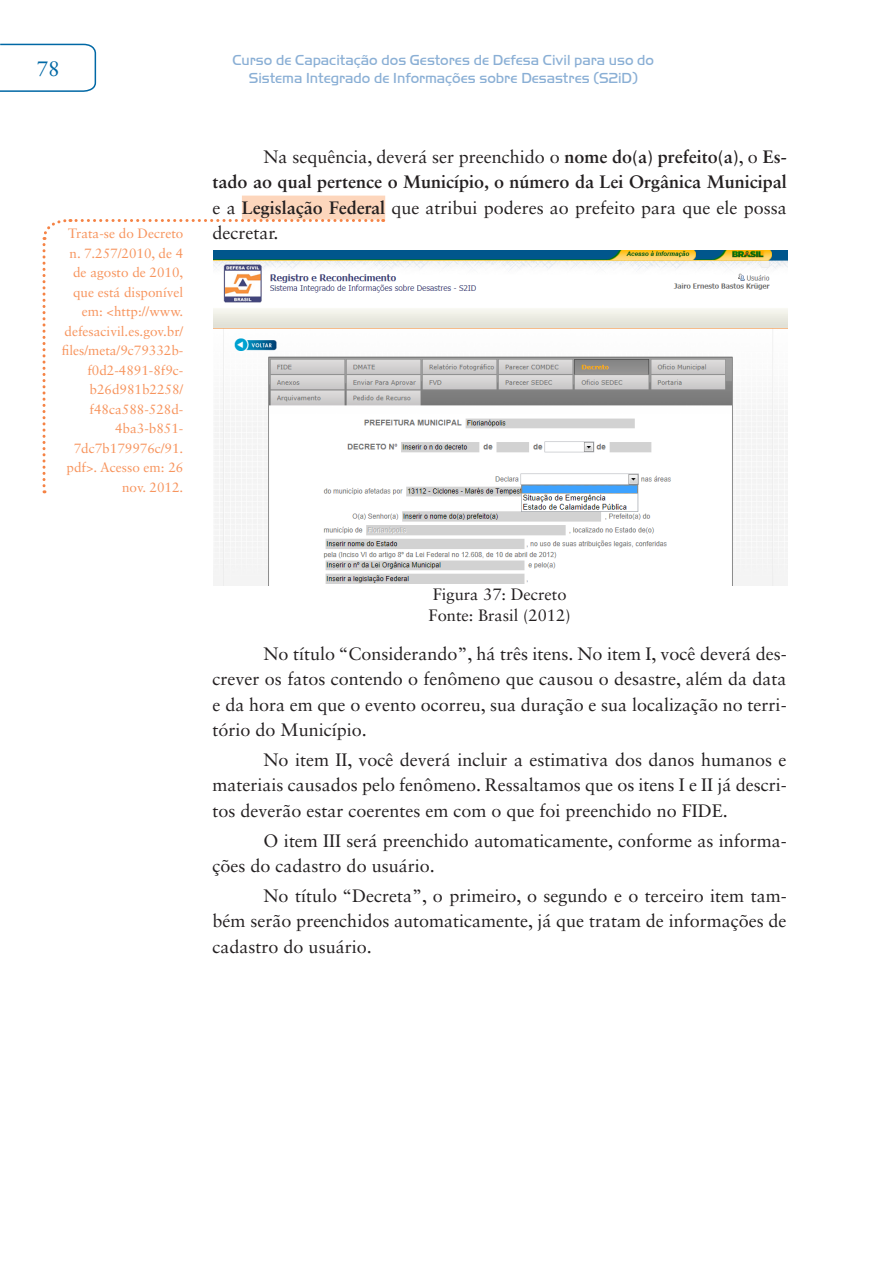
<style>
.page{position:relative;width:893px;height:1263px;background:#fff}
.page>*{position:absolute;margin:0;border:0;box-sizing:border-box;transform-origin:0 0}
.t1{font:21px "Sabon LT Std";color:#0068a5}
.Corpo_Texto{font:18px/25.5px "Sabon LT Std";color:#231f20;text-align:justify}
.Corpo_Texto-2{font:700 18px/25.5px "Sabon LT Std";color:#231f20;text-align:justify}
.Legenda{font:16.5px/21px "Sabon LT Std";color:#231f20}
.t2{font:15px/18px "Handel Got D Ligh";color:#8aafd5;text-align:center}
.Link_Esquerdo{font:13.5px/19.5px "Sabon LT Std";color:#f7945d;text-align:right}
.s1{font-weight:400}
</style>
<div class="page">
<svg style="left:0;top:43px;width:97px;height:49px"></svg>
<div style="left:242px;top:196px;width:143px;height:24px;background:#fdd6bc"></div>
<img style="left:213px;top:251px;width:574px;height:335px">
<svg style="left:42px;top:219px;width:342px;height:274px"></svg>
<p class="t1" style="left:36px;top:56px;width:25px">78</p>
<p class="t2" style="left:232px;top:51px;width:423px">Curso de Capacitação dos Gestores de Defesa Civil para uso do<br>Sistema Integrado de Informações sobre Desastres (S2iD)</p>
<p class="Link_Esquerdo" style="left:62px;top:224px;width:123px">Trata-se do Decreto n. 7.257/2010, de 4 de agosto de 2010, que está disponível em: &lt;http://www. defesacivil.es.gov.br/ files/meta/9c79332b&shy;f0d2-4891-8f9c&shy;b26d981b2258/ f48ca588-528d-<br>4ba3-b851-<br>7dc7b179976c/91. pdf&gt;. Acesso em: 26 nov. 2012.</p>
<p class="Corpo_Texto-2" style="left:213px;top:143px;width:576px;text-indent:51px"><span class="s1">Na sequência, deverá ser preenchido o</span> nome do(a) prefeito(a)<span class="s1">, o</span> Es&shy;tado ao qual pertence o Município, o número da Lei Orgânica Municipal <span class="s1">e a</span> Legislação Federal <span class="s1">que atribui poderes ao prefeito para que ele possa decretar.</span></p>
<p class="Legenda" style="left:429px;top:584px;width:144px">Figura 37: Decreto<br>Fonte: Brasil (2012)</p>
<p class="Corpo_Texto" style="left:213px;top:640px;width:576px;text-indent:51px">No título “Considerando”, há três itens. No item I, você deverá des&shy;crever os fatos contendo o fenômeno que causou o desastre, além da data e da hora em que o evento ocorreu, sua duração e sua localização no terri&shy;tório do Município.</p>
<p class="Corpo_Texto" style="left:213px;top:747px;width:576px;text-indent:51px">No item II, você deverá incluir a estimativa dos danos humanos e materiais causados pelo fenômeno. Ressaltamos que os itens I e II já descri&shy;tos deverão estar coerentes em com o que foi preenchido no FIDE.</p>
<p class="Corpo_Texto" style="left:213px;top:827px;width:576px;text-indent:51px">O item III será preenchido automaticamente, conforme as informa&shy;ções do cadastro do usuário.</p>
<p class="Corpo_Texto" style="left:213px;top:883px;width:576px;text-indent:51px">No título “Decreta”, o primeiro, o segundo e o terceiro item tam&shy;bém serão preenchidos automaticamente, já que tratam de informações de cadastro do usuário.</p>
</div>
